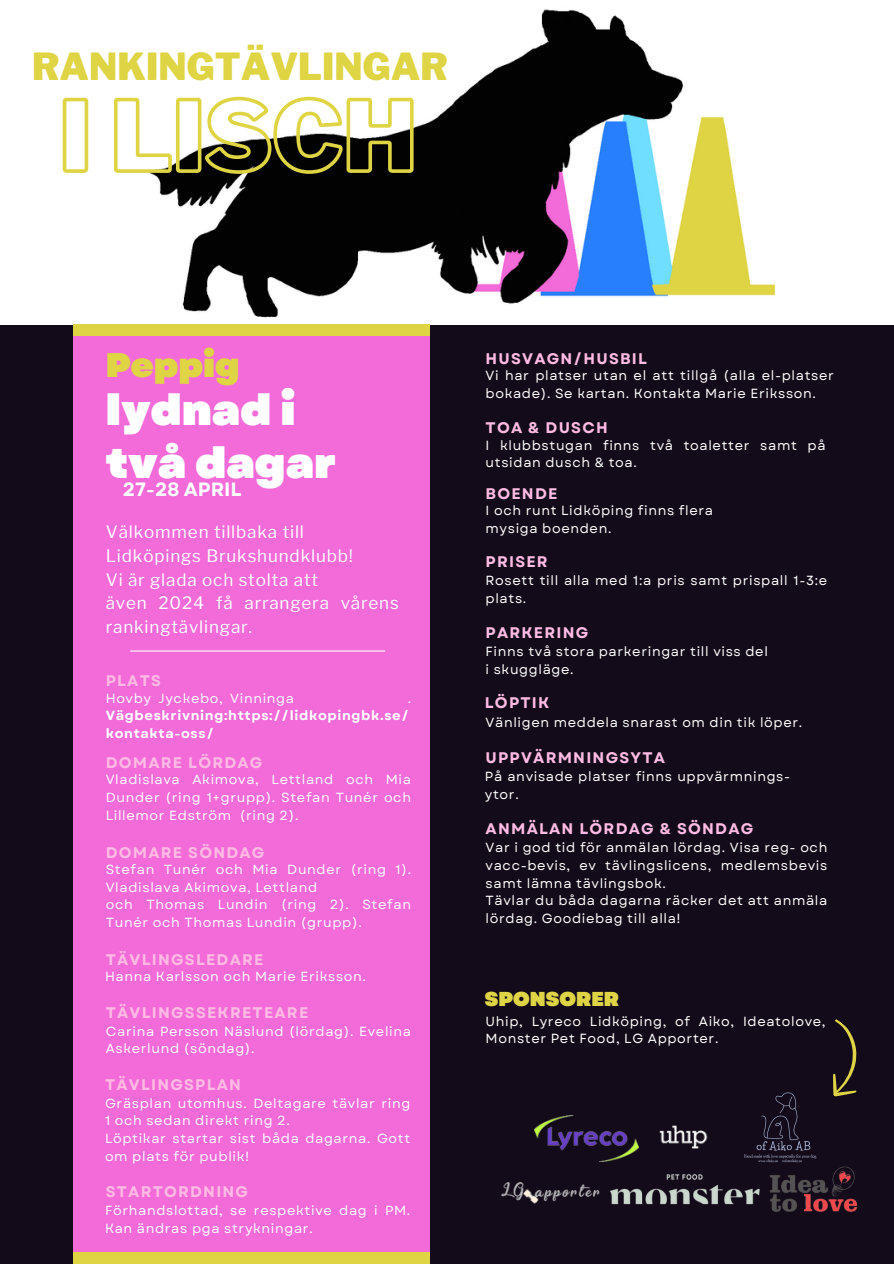
<style>
.page{position:relative;width:894px;height:1264px;background:#fff}
.page>*{position:absolute;margin:0;border:0;box-sizing:border-box;transform-origin:0 0}
.t1{font:900 42.9px/52.9px "Garet";color:#fff}
.t2{font:900 37.05px "Libre Franklin";color:#dfd444}
.t3{font:900 34.05px "Garet";color:#dfd444}
.t4{font:900 20.1px "Garet";color:#dfd446}
.t5{font:700 19.2px "Garet";color:#fff}
.t6{font:17.1px/23.7px "Libre Franklin";letter-spacing:.05em;color:#fff}
.t7{font:700 15.3px "Garet";letter-spacing:.08em;color:#ffbbe4}
.t8{font:13.2px/17.5px "Garet";letter-spacing:.05em;color:#fff}
.t9{font:700 13.2px/17.5px "Garet";letter-spacing:.05em;color:#fff}
.s1{font-weight:400}
</style>
<div class="page">
<div style="left:0;top:0;width:893px;height:1263px;background:#130b19"></div>
<img style="left:0;top:0;width:893px;height:324px">
<div style="left:73px;top:324px;width:356px;height:928px;background:#f36ad9"></div>
<hr style="left:131px;top:650px;width:254px;height:1px;background:#fff">
<div style="left:123px;top:94px;width:14px;height:15px;background:#fff;border-radius:50%"></div>
<div style="left:73px;top:1251px;width:356px;height:12px;background:#dfd444"></div>
<div style="left:73px;top:324px;width:356px;height:11px;background:#dfd444"></div>
<svg style="left:833px;top:1019px;width:24px;height:78px"></svg>
<img style="left:610px;top:1166px;width:247px;height:46px">
<img style="left:501px;top:1181px;width:109px;height:23px">
<img style="left:534px;top:1115px;width:90px;height:46px">
<img style="left:624px;top:1125px;width:84px;height:32px">
<svg style="left:61px;top:95px;width:354px;height:81px;background:#bcba9b"></svg>
<img style="left:731px;top:1092px;width:97px;height:85px">
<h6 class="t2" style="left:32px;top:44px;width:417px">RANKINGTÄVLINGAR</h6>
<p class="t3" style="left:106px;top:340px;width:135px">Peppig</p>
<p class="t1" style="left:106px;top:383px;width:232px">lydnad i två dagar</p>
<p class="t5" style="left:123px;top:475px;width:120px">27-28 APRIL</p>
<p class="t6" style="left:106px;top:520px;width:200px">Välkommen tillbaka till</p>
<h6 class="t6" style="left:106px;top:544px;width:249px">Lidköpings Brukshundklubb!</h6>
<p class="t6" style="left:106px;top:567px;width:214px">Vi är glada och stolta att</p>
<h6 class="t6" style="left:106px;top:591px;width:294px">även 2024 få arrangera vårens rankingtävlingar.</h6>
<h5 class="t7" style="left:106px;top:669px;width:57px">PLATS</h5>
<p class="t8" style="left:106px;top:689px;width:190px">Hovby Jyckebo, Vinninga</p>
<p class="t9" style="left:106px;top:689px;width:307px;text-indent:302px"><span class="s1">.<br></span>Vägbeskrivning:https://lidkopingbk.se/ kontakta-oss/</p>
<p class="t7" style="left:106px;top:751px;width:158px">DOMARE LÖRDAG</p>
<p class="t8" style="left:106px;top:771px;width:307px;text-align:justify">Vladislava Akimova, Lettland och Mia Dunder (ring 1+grupp). Stefan Tunér och Lillemor Edström (ring 2).</p>
<p class="t7" style="left:106px;top:841px;width:160px">DOMARE SÖNDAG</p>
<p class="t8" style="left:106px;top:860px;width:307px">Stefan Tunér och Mia Dunder (ring 1).<br>Vladislava Akimova, Lettland</p>
<p class="t8" style="left:106px;top:896px;width:307px">och Thomas Lundin (ring 2). Stefan<br>Tunér och Thomas Lundin (grupp).</p>
<h6 class="t7" style="left:106px;top:948px;width:159px">TÄVLINGSLEDARE</h6>
<p class="t8" style="left:105px;top:967px;width:262px">Hanna Karlsson och Marie Eriksson.</p>
<p class="t7" style="left:106px;top:1001px;width:204px">TÄVLINGSSEKRETEARE</p>
<h6 class="t8" style="left:106px;top:1022px;width:307px">Carina Persson Näslund (lördag). Evelina<br>Askerlund (söndag).</h6>
<h6 class="t7" style="left:105px;top:1073px;width:137px">TÄVLINGSPLAN</h6>
<p class="t8" style="left:105px;top:1094px;width:307px">Gräsplan utomhus. Deltagare tävlar ring<br>1 och sedan direkt ring 2.</p>
<h6 class="t8" style="left:105px;top:1129px;width:307px">Löptikar startar sist båda dagarna. Gott om plats för publik!</h6>
<p class="t7" style="left:106px;top:1180px;width:144px">STARTORDNING</p>
<p class="t8" style="left:105px;top:1201px;width:307px">Förhandslottad, se respektive dag i PM.<br>Kan ändras pga strykningar.</p>
<h6 class="t7" style="left:485px;top:347px;width:163px">HUSVAGN/HUSBIL</h6>
<p class="t8" style="left:485px;top:367px;width:350px">Vi har platser utan el att tillgå (alla el-platser bokade). Se kartan. Kontakta Marie Eriksson.</p>
<p class="t7" style="left:485px;top:417px;width:124px">TOA &amp; DUSCH</p>
<h6 class="t8" style="left:485px;top:436px;width:341px">I klubbstugan finns två toaletter samt på utsidan dusch &amp; toa.</h6>
<h6 class="t7" style="left:485px;top:482px;width:73px">BOENDE</h6>
<h6 class="t8" style="left:485px;top:501px;width:229px">I och runt Lidköping finns flera</h6>
<p class="t8" style="left:485px;top:519px;width:127px">mysiga boenden.</p>
<p class="t7" style="left:485px;top:550px;width:64px">PRISER</p>
<h6 class="t8" style="left:485px;top:572px;width:343px">Rosett till alla med 1:a pris samt prispall 1-3:e plats.</h6>
<p class="t7" style="left:485px;top:621px;width:104px">PARKERING</p>
<p class="t8" style="left:485px;top:643px;width:284px">Finns två stora parkeringar till viss del</p>
<h6 class="t8" style="left:485px;top:660px;width:89px">i skuggläge.</h6>
<p class="t7" style="left:485px;top:692px;width:66px">LÖPTIK</p>
<h6 class="t8" style="left:485px;top:713px;width:318px">Vänligen meddela snarast om din tik löper.</h6>
<p class="t7" style="left:485px;top:746px;width:181px">UPPVÄRMNINGSYTA</p>
<p class="t8" style="left:485px;top:768px;width:307px">På anvisade platser finns uppvärmnings&shy;ytor.</p>
<p class="t7" style="left:485px;top:817px;width:269px">ANMÄLAN LÖRDAG &amp; SÖNDAG</p>
<h6 class="t8" style="left:485px;top:839px;width:343px;text-align:justify">Var i god tid för anmälan lördag. Visa reg- och vacc-bevis, ev tävlingslicens, medlemsbevis samt lämna tävlingsbok.</h6>
<p class="t8" style="left:485px;top:891px;width:343px">Tävlar du båda dagarna räcker det att anmäla lördag. Goodiebag till alla!</p>
<p class="t4" style="left:485px;top:984px;width:136px">SPONSORER</p>
<p class="t8" style="left:485px;top:1012px;width:341px">Uhip, Lyreco Lidköping, of Aiko, Ideatolove,<br>Monster Pet Food, LG Apporter.</p>
</div>
